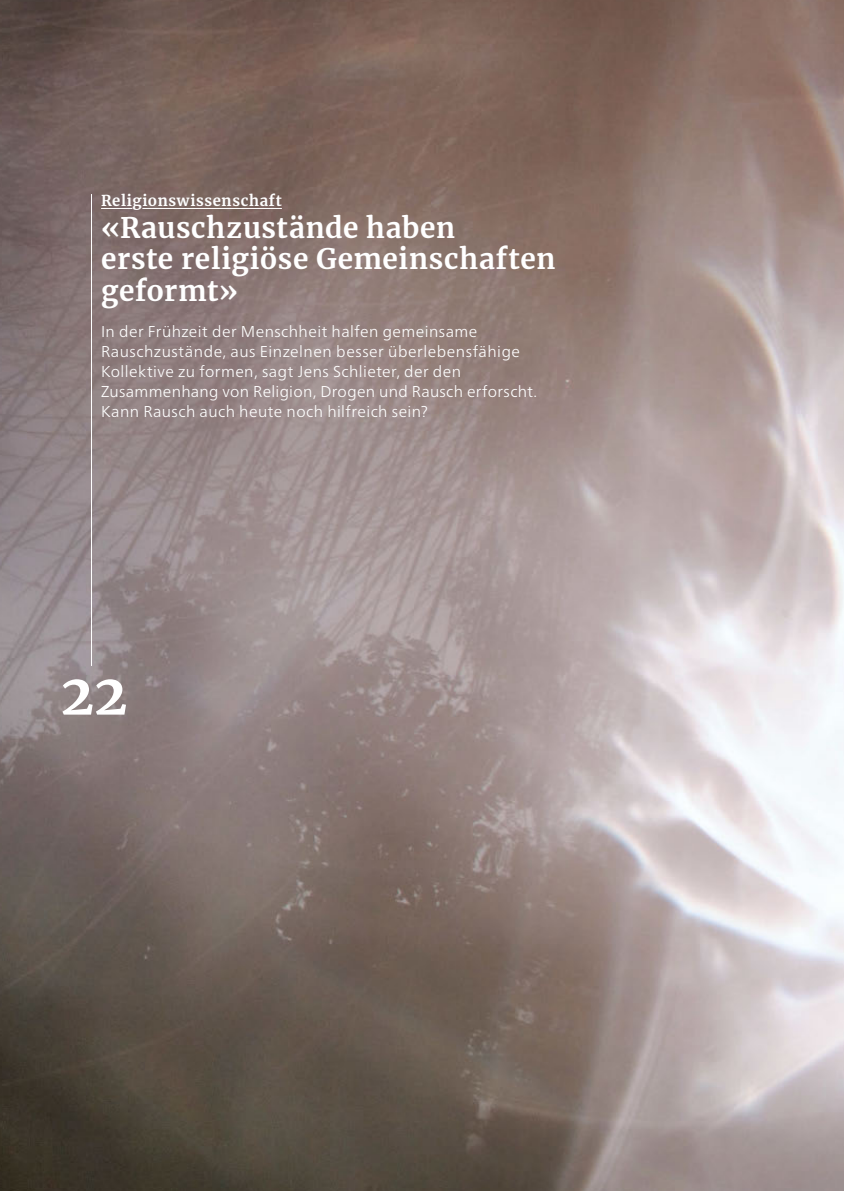
<style>
.page{position:relative;width:844px;height:1191px;background:#fff}
.page>*{position:absolute;margin:0;border:0;box-sizing:border-box;transform-origin:0 0}
.t1{font:700 56px "Merriweather";color:#fff}
.t2{font:700 28px/31.5px "Merriweather";letter-spacing:.025em;color:#fff}
.t3{font:300 15.75px/19.8px "Frutiger Neue LT Pro";letter-spacing:.025em;color:#fff}
.t4{font:700 14.88px "Merriweather";letter-spacing:.04em;color:#fff}
</style>
<div class="page">
<img style="left:0;top:0;width:843px;height:1191px">
<hr style="left:91px;top:194px;width:1px;height:472px;background:#fff">
<hr style="left:101px;top:208px;width:31px;height:1px;background:#fff">
<hr style="left:142px;top:208px;width:140px;height:1px;background:#fff">
<p class="t4" style="left:101px;top:190px;width:182px">Religionswissenschaft</p>
<h2 class="t2" style="left:101px;top:211px;width:455px">«Rauschzustände haben<br>erste religiöse Gemeinschaften geformt»</h2>
<p class="t3" style="left:101px;top:322px;width:437px">In der Frühzeit der Menschheit halfen gemeinsame Rauschzustände, aus Einzelnen besser überlebensfähige Kollektive zu formen, sagt Jens Schlieter, der den Zusammenhang von Religion, Drogen und Rausch erforscht.<br>Kann Rausch auch heute noch hilfreich sein?</p>
<h1 class="t1" style="left:60px;top:655px;width:69px">22</h1>
</div>
